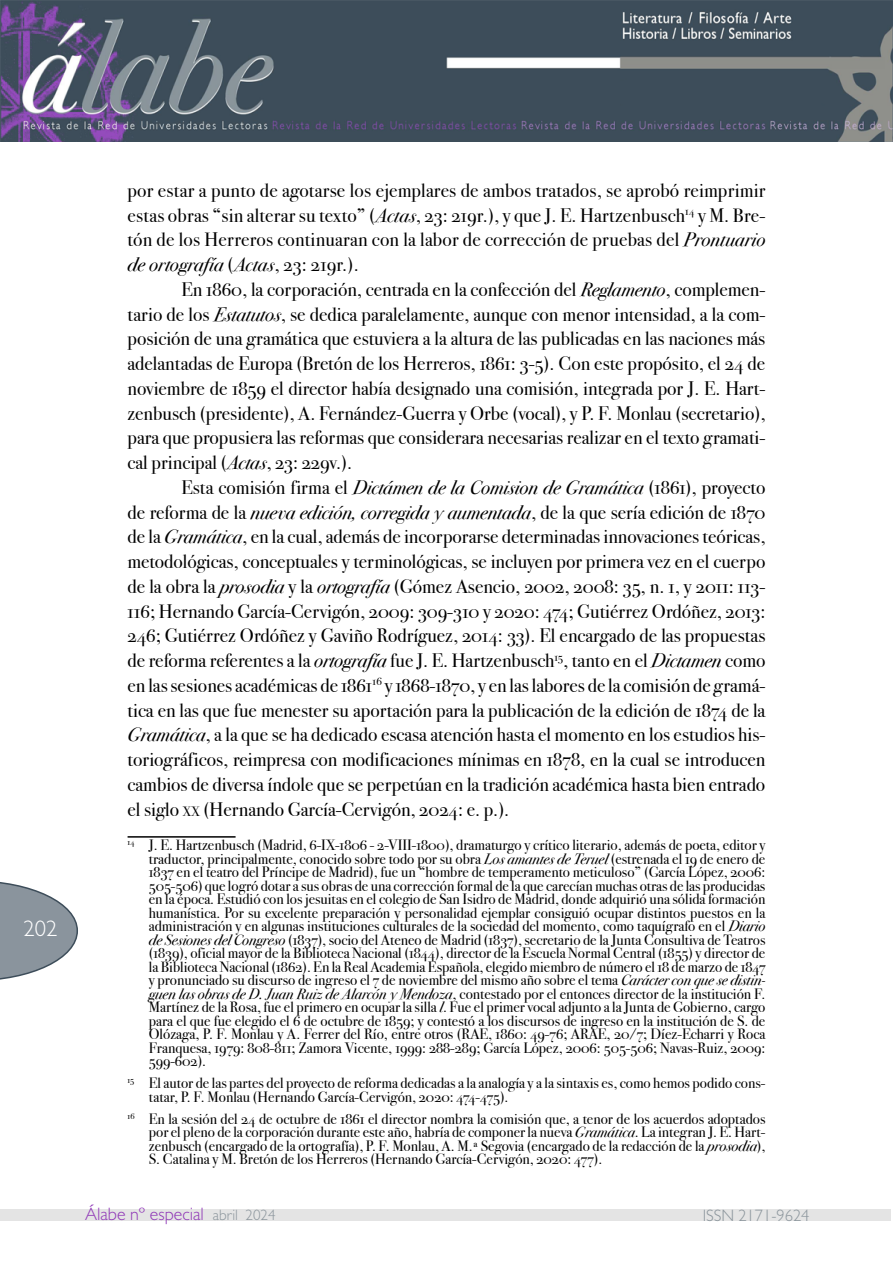
<style>
.page{position:relative;width:893px;height:1263px;background:#fff}
.page>*{position:absolute;margin:0;border:0;box-sizing:border-box;transform-origin:0 0}
.t1{font:300 22.5px "Gill Sans";color:#fff}
.t2{font:19.5px/24.8px "Bodoni Svty Two OSITCTT Book";color:#000;text-align:justify}
.t3{font:19.5px "Bodoni Svty Two OSITCTT Book It";letter-spacing:.01em;color:#000}
.t4{font:300 18px "Gill Sans";color:#9038b7}
.t5{font:300 16.5px "Gill Sans";color:#8b959c}
.t6{font:15px/13.5px "Bodoni Svty Two OSITCTT Book";color:#000;text-align:justify}
.s1{font-family:"Bodoni Svty Two OSITCTT Book It"}
.s2{font-family:"Bodoni Svty Two OSITCTT Book"}
.s3{font-size:13.65px}
.s4{font-size:15px;color:#8b959c}
</style>
<div class="page">
<svg style="left:0;top:882px;width:78px;height:98px"></svg>
<img style="left:0;top:0;width:893px;height:141px">
<div style="left:0;top:1210px;width:891px;height:11px;background:#e4e4e4"></div>
<hr style="left:128px;top:836px;width:108px;height:2px;background:#000">
<h1 class="t1" style="left:24px;top:915px;width:35px">202</h1>
<p class="t2" style="left:128px;top:178px;width:639px">por estar a punto de agotarse los ejemplares de ambos tratados, se aprobó reimprimir estas obras “sin alterar su texto” (<span class="s1">Actas</span>, 23: 219r.), y que J. E. Hartzenbusch<sup>14</sup> y M. Bre&shy;tón de los Herreros continuaran con la labor de corrección de pruebas del <span class="s1">Prontuario</span></p>
<h2 class="t3" style="left:128px;top:253px;width:233px">de ortografía <span class="s2">(</span>Actas<span class="s2">, 23: 219r.).</span></h2>
<p class="t2" style="left:128px;top:277px;width:639px;text-indent:54px">En 1860, la corporación, centrada en la confección del <span class="s1">Reglamento</span>, complemen&shy;tario de los <span class="s1">Estatutos</span>, se dedica paralelamente, aunque con menor intensidad, a la com&shy;posición de una gramática que estuviera a la altura de las publicadas en las naciones más adelantadas de Europa (Bretón de los Herreros, 1861: 3-5). Con este propósito, el 24 de noviembre de 1859 el director había designado una comisión, integrada por J. E. Hart&shy;zenbusch (presidente), A. Fernández-Guerra y Orbe (vocal), y P. F. Monlau (secretario), para que propusiera las reformas que considerara necesarias realizar en el texto gramati&shy;cal principal (<span class="s1">Actas</span>, 23: 229v.).</p>
<p class="t2" style="left:128px;top:475px;width:639px;text-indent:54px">Esta comisión firma el <span class="s1">Dictámen de la Comision de Gramática</span> (1861), proyecto de reforma de la <span class="s1">nueva edición, corregida y aumentada</span>, de la que sería edición de 1870 de la <span class="s1">Gramática</span>, en la cual, además de incorporarse determinadas innovaciones teóricas, metodológicas, conceptuales y terminológicas, se incluyen por primera vez en el cuerpo de la obra la <span class="s1">prosodia</span> y la <span class="s1">ortografía</span> (Gómez Asencio, 2002, 2008: 35, n. 1, y 2011: 113- 116; Hernando García-Cervigón, 2009: 309-310 y 2020: 474; Gutiérrez Ordóñez, 2013:<br>246; Gutiérrez Ordóñez y Gaviño Rodríguez, 2014: 33). El encargado de las propuestas de reforma referentes a la <span class="s1">ortografía</span> fue J. E. Hartzenbusch<sup>15</sup>, tanto en el <span class="s1">Dictamen</span> como en las sesiones académicas de 1861<sup>16</sup> y 1868-1870, y en las labores de la comisión de gramá&shy;tica en las que fue menester su aportación para la publicación de la edición de 1874 de la <span class="s1">Gramática</span>, a la que se ha dedicado escasa atención hasta el momento en los estudios his&shy;toriográficos, reimpresa con modificaciones mínimas en 1878, en la cual se introducen cambios de diversa índole que se perpetúan en la tradición académica hasta bien entrado el siglo <span class="s3">xx</span> (Hernando García-Cervigón, 2024: e. p.).</p>
<p class="t6" style="left:149px;top:839px;width:618px;text-indent:-21px"><sup>14</sup> J. E. Hartzenbusch (Madrid, 6-IX-1806 - 2-VIII-1800), dramaturgo y crítico literario, además de poeta, editor y traductor, principalmente, conocido sobre todo por su obra <span class="s1">Los amantes de Teruel</span> (estrenada el 19 de enero de 1837 en el teatro del Príncipe de Madrid), fue un “hombre de temperamento meticuloso” (García López, 2006:<br>505-506) que logró dotar a sus obras de una corrección formal de la que carecían muchas otras de las producidas en la época. Estudió con los jesuitas en el colegio de San Isidro de Madrid, donde adquirió una sólida formación humanística. Por su excelente preparación y personalidad ejemplar consiguió ocupar distintos puestos en la administración y en algunas instituciones culturales de la sociedad del momento, como taquígrafo en el <span class="s1">Diario de Sesiones del Congreso</span> (1837), socio del Ateneo de Madrid (1837), secretario de la Junta Consultiva de Teatros (1839), oficial mayor de la Biblioteca Nacional (1844), director de la Escuela Normal Central (1855) y director de la Biblioteca Nacional (1862). En la Real Academia Española, elegido miembro de número el 18 de marzo de 1847 y pronunciado su discurso de ingreso el 7 de noviembre del mismo año sobre el tema <span class="s1">Carácter con que se distin&shy;guen las obras de D. Juan Ruiz de Alarcón y Mendoza</span>, contestado por el entonces director de la institución F.<br>Martínez de la Rosa, fue el primero en ocupar la silla <span class="s1">l</span>. Fue el primer vocal adjunto a la Junta de Gobierno, cargo para el que fue elegido el 6 de octubre de 1859; y contestó a los discursos de ingreso en la institución de S. de Olózaga, P. F. Monlau y A. Ferrer del Río, entre otros (RAE, 1860: 49-76; ARAE, 20/7; Díez-Echarri y Roca Franquesa, 1979: 808-811; Zamora Vicente, 1999: 288-289; García López, 2006: 505-506; Navas-Ruiz, 2009:<br>599-602).</p>
<p class="t6" style="left:149px;top:1077px;width:618px;text-indent:-21px"><sup>15</sup> El autor de las partes del proyecto de reforma dedicadas a la analogía y a la sintaxis es, como hemos podido cons&shy;tatar, P. F. Monlau (Hernando García-Cervigón, 2020: 474-475).</p>
<p class="t6" style="left:149px;top:1112px;width:618px;text-indent:-21px"><sup>16</sup> En la sesión del 24 de octubre de 1861 el director nombra la comisión que, a tenor de los acuerdos adoptados por el pleno de la corporación durante este año, habría de componer la nueva <span class="s1">Gramática</span>. La integran J. E. Hart&shy;zenbusch (encargado de la ortografía), P. F. Monlau, A. M.ª Segovia (encargado de la redacción de la <span class="s1">prosodia</span>), S. Catalina y M. Bretón de los Herreros (Hernando García-Cervigón, 2020: 477).</p>
<p class="t4" style="left:85px;top:1203px;width:192px">Álabe nº especial <span class="s4">abril 2024</span></p>
<p class="t5" style="left:703px;top:1205px;width:108px">ISSN 2171-9624</p>
</div>
